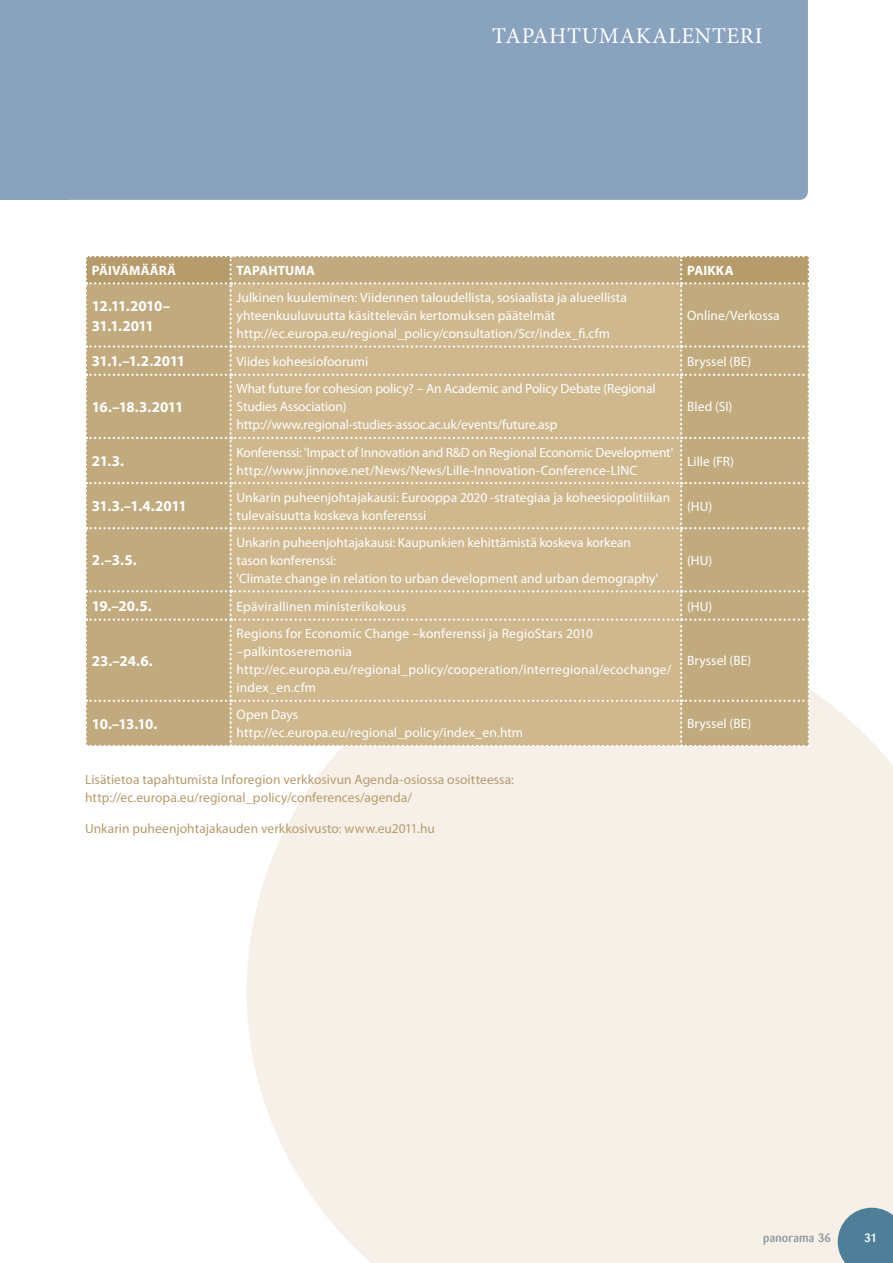
<style>
.page{position:relative;width:893px;height:1263px;background:#fff}
.page>*{position:absolute;margin:0;border:0;box-sizing:border-box;transform-origin:0 0}
.t1{font:22.5px "Minion Pro";letter-spacing:.03em;color:#fff}
.t2{font:700 15px/20px "Myriad Pro";letter-spacing:-.04em;color:#fff}
.t3{font:13.5px/18px "Myriad Pro";color:#fff}
.t4{font:13.5px/18px "Myriad Pro";letter-spacing:.005em;color:#b69c6a}
.t5{font:700 13.5px "Myriad Pro";color:#fff}
.t6{font:500 12px "Barmeno";letter-spacing:.02em;color:#90989c}
.t7{font:500 12px "Barmeno";color:#fff}
</style>
<div class="page">
<div style="left:247px;top:690px;width:646px;height:573px;background:#f6f0e8"></div>
<div style="left:68px;top:0;width:740px;height:200px;background:#89a2be"></div>
<div style="left:0;top:0;width:68px;height:200px;background:#89a2be"></div>
<svg style="left:838px;top:1208px;width:55px;height:55px;background:#608aa0"></svg>
<svg style="left:86px;top:256px;width:724px;height:491px;background:#cab38a"></svg>
<h1 class="t1" style="left:492px;top:20px;width:16px">TAPAH</h1>
<h1 class="t1" style="left:567px;top:20px;width:197px">TUMAKALENTERI</h1>
<p class="t5" style="left:92px;top:262px;width:86px">PÄIVÄMÄÄRÄ</p>
<p class="t5" style="left:237px;top:262px;width:17px">TAPAHTUMA</p>
<p class="t5" style="left:687px;top:262px;width:17px">PAIKKA</p>
<p class="t2" style="left:92px;top:295px;width:80px">12.11.2010–<br>31.1.2011</p>
<p class="t3" style="left:237px;top:288px;width:392px">Julkinen kuuleminen: Viidennen taloudellista, sosiaalista ja alueellista yhteenkuuluvuutta käsittelevän kertomuksen päätelmät http://ec.europa.eu/regional_policy/consultation/5cr/index_fi.cfm</p>
<p class="t3" style="left:687px;top:306px;width:94px">Online/Verkossa</p>
<p class="t2" style="left:92px;top:351px;width:95px">31.1.–1.2.2011</p>
<p class="t3" style="left:237px;top:352px;width:133px">Viides koheesiofoorumi</p>
<p class="t3" style="left:687px;top:352px;width:66px">Bryssel (BE)</p>
<p class="t2" style="left:92px;top:396px;width:93px">16.–18.3.2011</p>
<p class="t3" style="left:237px;top:380px;width:420px">What future for cohesion policy? – An Academic and Policy Debate (Regional<br>Studies Association) http://www.regional-studies-assoc.ac.uk/events/future.asp</p>
<p class="t3" style="left:687px;top:398px;width:47px">Bled (SI)</p>
<p class="t2" style="left:92px;top:451px;width:33px">21.3.</p>
<p class="t3" style="left:237px;top:443px;width:438px">Konferenssi: 'Impact of Innovation and R&amp;D on Regional Economic Development' http://www.jinnove.net/News/News/Lille-Innovation-Conference-LINC</p>
<p class="t3" style="left:687px;top:452px;width:48px">Lille (FR)</p>
<p class="t2" style="left:92px;top:496px;width:96px">31.3.–1.4.2011</p>
<p class="t3" style="left:237px;top:488px;width:435px">Unkarin puheenjohtajakausi: Eurooppa 2020 -strategiaa ja koheesiopolitiikan tulevaisuutta koskeva konferenssi</p>
<p class="t3" style="left:687px;top:497px;width:27px">(HU)</p>
<p class="t2" style="left:92px;top:550px;width:46px">2.–3.5.</p>
<p class="t3" style="left:237px;top:533px;width:423px">Unkarin puheenjohtajakausi: Kaupunkien kehittämistä koskeva korkean tason konferenssi:<br>'Climate change in relation to urban development and urban demography'</p>
<p class="t3" style="left:687px;top:551px;width:27px">(HU)</p>
<p class="t2" style="left:92px;top:596px;width:61px">19.–20.5.</p>
<p class="t3" style="left:237px;top:597px;width:171px">Epävirallinen ministerikokous</p>
<p class="t3" style="left:687px;top:597px;width:27px">(HU)</p>
<p class="t2" style="left:92px;top:650px;width:62px">23.–24.6.</p>
<p class="t3" style="left:237px;top:624px;width:436px">Regions for Economic Change –konferenssi ja RegioStars 2010 –palkintoseremonia http://ec.europa.eu/regional_policy/cooperation/interregional/ecochange/ index_en.cfm</p>
<p class="t3" style="left:687px;top:651px;width:66px">Bryssel (BE)</p>
<p class="t2" style="left:92px;top:713px;width:67px">10.–13.10.</p>
<p class="t3" style="left:237px;top:706px;width:288px">Open Days http://ec.europa.eu/regional_policy/index_en.htm</p>
<p class="t3" style="left:687px;top:715px;width:66px">Bryssel (BE)</p>
<p class="t4" style="left:85px;top:770px;width:430px">Lisätietoa tapahtumista Inforegion verkkosivun Agenda-osiossa osoitteessa: http://ec.europa.eu/regional_policy/conferences/agenda/</p>
<p class="t4" style="left:85px;top:819px;width:351px">Unkarin puheenjohtajakauden verkkosivusto: www.eu2011.hu</p>
<p class="t6" style="left:763px;top:1230px;width:69px">panorama 36</p>
<p class="t7" style="left:864px;top:1231px;width:14px">31</p>
</div>
